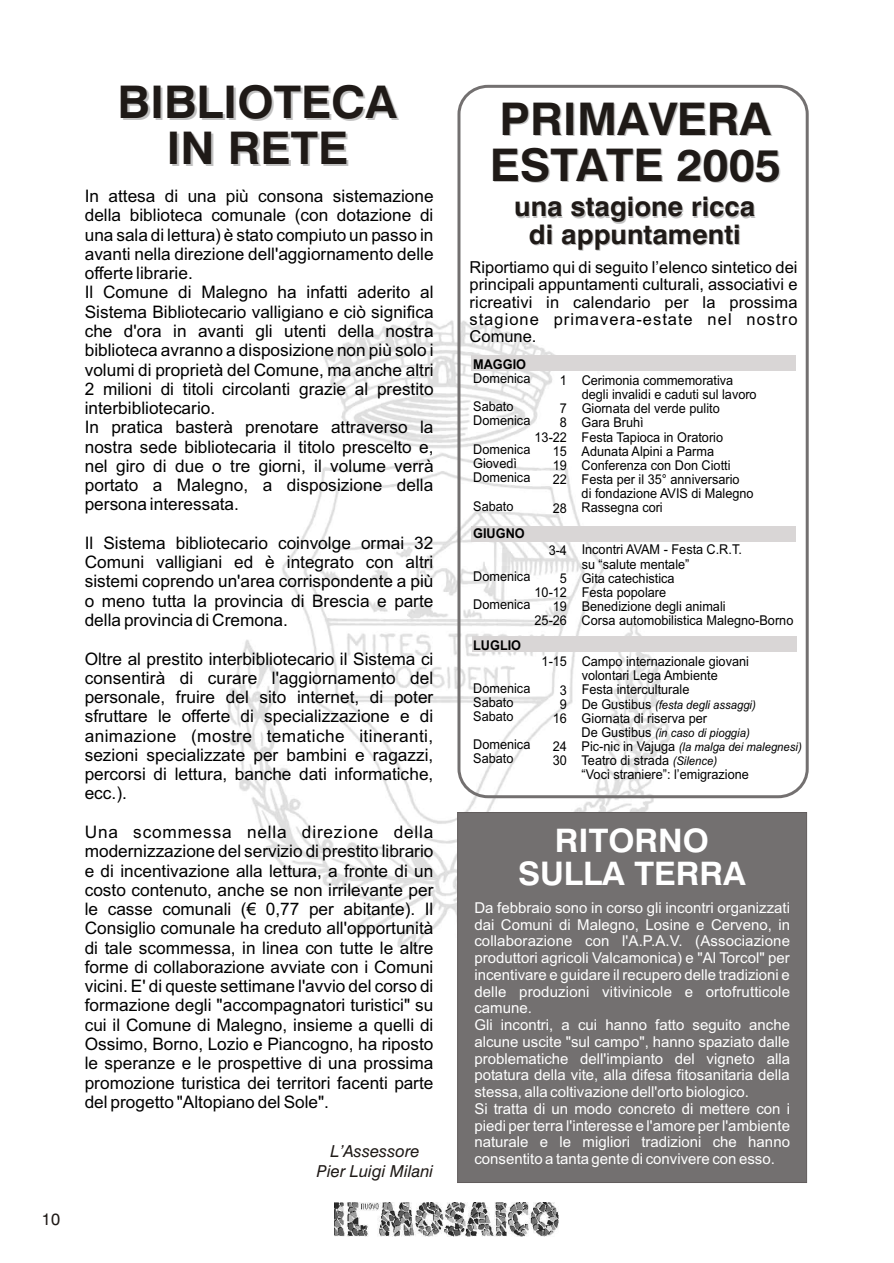
<style>
.page{position:relative;width:894px;height:1263px;background:#fff}
.page>*{position:absolute;margin:0;border:0;box-sizing:border-box;transform-origin:0 0}
.t1{font:700 45px/45.9px "Swis 721 BT";color:#1f1a17;text-align:center}
.t2{font:700 32.4px/33px "Swis 721 BT";color:#fff;text-align:center}
.t3{font:700 27px/27.5px "Swis 721 BT";color:#1f1a17;text-align:center}
.t4{font:17.25px/19.2px "Arial";color:#000;text-align:justify}
.t5{font:16.5px/17.4px "Arial";letter-spacing:.065em;color:#000;text-align:justify}
.t6{font:italic 16.5px/19.8px "Swis 721 BT";color:#1f1a17;text-align:center}
.t7{font:16.5px "Swis 721 BT";color:#1f1a17}
.t8{font:15px/16.8px "Arial";color:#fff}
.t9{font:13.5px/14.2px "Arial";color:#000;scale:.94 1}
.t10{font:700 13.5px "Arial";color:#000;scale:.94 1}
.t11{font:italic 12px/14.2px "Arial";color:#000;scale:.94 1}
.s1{font-style:normal;font-size:13.5px}
.s2{font-style:italic;font-size:12px}
</style>
<div class="page">
<img style="left:227px;top:320px;width:427px;height:632px">
<img style="left:334px;top:1202px;width:225px;height:34px">
<svg style="left:456px;top:84px;width:353px;height:716px"></svg>
<div style="left:457px;top:812px;width:350px;height:371px;background:#737070;border:1px solid #615c5c"></div>
<p class="t7" style="left:42px;top:1212px;width:20px">10</p>
<h1 class="t1" style="left:118px;top:84px;width:281px">BIBLIOTECA<br>IN RETE</h1>
<p class="t4" style="left:85px;top:188px;width:350px;text-align:left">In attesa di una più consona sistemazione della biblioteca comunale (con dotazione di una sala di lettura) è stato compiuto un passo in avanti nella direzione dell'aggiornamento delle offerte librarie.<br>Il Comune di Malegno ha infatti aderito al Sistema Bibliotecario valligiano e ciò significa che d'ora in avanti gli utenti della nostra biblioteca avranno a disposizione non più solo i volumi di proprietà del Comune, ma anche altri 2 milioni di titoli circolanti grazie al prestito interbibliotecario.<br>In pratica basterà prenotare attraverso la nostra sede bibliotecaria il titolo prescelto e, nel giro di due o tre giorni, il volume verrà portato a Malegno, a disposizione della persona interessata.</p>
<p class="t4" style="left:85px;top:535px;width:350px">Il Sistema bibliotecario coinvolge ormai 32<br>Comuni valligiani ed è integrato con altri sistemi coprendo un'area corrispondente a più o meno tutta la provincia di Brescia e parte della provincia di Cremona.</p>
<p class="t4" style="left:85px;top:651px;width:350px">Oltre al prestito interbibliotecario il Sistema ci consentirà di curare l'aggiornamento del personale, fruire del sito internet, di poter sfruttare le offerte di specializzazione e di animazione (mostre tematiche itineranti, sezioni specializzate per bambini e ragazzi, percorsi di lettura, banche dati informatiche, ecc.).</p>
<p class="t4" style="left:85px;top:824px;width:350px">Una scommessa nella direzione della modernizzazione del servizio di prestito librario e di incentivazione alla lettura, a fronte di un costo contenuto, anche se non irrilevante per le casse comunali (€ 0,77 per abitante). Il Consiglio comunale ha creduto all'opportunità di tale scommessa, in linea con tutte le altre forme di collaborazione avviate con i Comuni vicini. E' di queste settimane l'avvio del corso di formazione degli "accompagnatori turistici" su cui il Comune di Malegno, insieme a quelli di Ossimo, Borno, Lozio e Piancogno, ha riposto le speranze e le prospettive di una prossima promozione turistica dei territori facenti parte del progetto "Altopiano del Sole".</p>
<p class="t6" style="left:317px;top:1143px;width:118px">L’Assessore<br>Pier Luigi Milani</p>
<h1 class="t1" style="left:490px;top:100px;width:293px;text-align:left">PRIMAVERA<br>ESTATE 2005</h1>
<h3 class="t3" style="left:514px;top:196px;width:242px">una stagione ricca di appuntamenti</h3>
<p class="t5" style="left:470px;top:260px;width:329px">Riportiamo qui di seguito l’elenco sintetico dei principali appuntamenti culturali, associativi e ricreativi in calendario per la prossima stagione primavera-estate nel nostro Comune.</p>
<p class="t10" style="left:473px;top:359px;width:58px">MAGGIO</p>
<p class="t9" style="left:473px;top:365px;width:62px;line-height:28.3px">Domenica<br>Sabato</p>
<p class="t9" style="left:473px;top:408px;width:62px;line-height:28.3px">Domenica<br>Domenica</p>
<p class="t9" style="left:473px;top:457px;width:62px">Giovedì<br>Domenica</p>
<p class="t9" style="left:473px;top:500px;width:44px">Sabato</p>
<p class="t9" style="left:560px;top:367px;width:9px;line-height:28.3px">1<br>7</p>
<p class="t9" style="left:535px;top:417px;width:36px;text-align:right">8<br>13-22<br>15<br>19<br>22</p>
<p class="t9" style="left:553px;top:502px;width:17px">28</p>
<p class="t10" style="left:473px;top:529px;width:56px">GIUGNO</p>
<p class="t9" style="left:473px;top:563px;width:62px;line-height:28.3px">Domenica<br>Domenica</p>
<p class="t9" style="left:549px;top:537px;width:21px;line-height:28.3px;text-align:right">3-4<br>5</p>
<p class="t9" style="left:535px;top:586px;width:36px;text-align:right">10-12<br>19<br>25-26</p>
<p class="t10" style="left:473px;top:640px;width:53px">LUGLIO</p>
<p class="t9" style="left:473px;top:682px;width:62px">Domenica<br>Sabato<br>Sabato</p>
<p class="t9" style="left:473px;top:739px;width:62px">Domenica<br>Sabato</p>
<p class="t9" style="left:542px;top:648px;width:29px;line-height:28.3px;text-align:right">1-15<br>3</p>
<p class="t9" style="left:553px;top:698px;width:17px;text-align:center">9<br>16</p>
<p class="t9" style="left:553px;top:741px;width:17px">24<br>30</p>
<p class="t9" style="left:582px;top:374px;width:188px">Cerimonia commemorativa degli invalidi e caduti sul lavoro<br>Giornata del verde pulito<br>Gara Bruhì<br>Festa Tapioca in Oratorio<br>Adunata Alpini a Parma<br>Conferenza con Don Ciotti<br>Festa per il 35° anniversario<br>di fondazione AVIS di Malegno<br>Rassegna cori</p>
<p class="t9" style="left:582px;top:544px;width:227px">Incontri AVAM - Festa C.R.T.<br>su “salute mentale”<br>Gita catechistica<br>Festa popolare<br>Benedizione degli animali<br>Corsa automobilistica Malegno-Borno</p>
<p class="t9" style="left:582px;top:655px;width:179px">Campo internazionale giovani volontari Lega Ambiente<br>Festa interculturale</p>
<p class="t11" style="left:582px;top:698px;width:187px"><span class="s1">De Gustibus</span> (festa degli assaggi)</p>
<p class="t9" style="left:582px;top:712px;width:135px">Giornata di riserva per</p>
<p class="t11" style="left:582px;top:727px;width:236px"><span class="s1">De Gustibus</span> (in caso di pioggia)<br><span class="s1">Pic-nic in Vajuga</span> (la malga dei malegnesi)</p>
<p class="t9" style="left:582px;top:755px;width:179px">Teatro di strada <span class="s2">(Silence)<br></span>“Voci straniere”: l’emigrazione</p>
<h2 class="t2" style="left:518px;top:827px;width:229px">RITORNO<br>SULLA TERRA</h2>
<p class="t8" style="left:474px;top:901px;width:317px">Da febbraio sono in corso gli incontri organizzati dai Comuni di Malegno, Losine e Cerveno, in collaborazione con l'A.P.A.V. (Associazione produttori agricoli Valcamonica) e "Al Torcol" per incentivare e guidare il recupero delle tradizioni e delle produzioni vitivinicole e ortofrutticole camune.<br>Gli incontri, a cui hanno fatto seguito anche alcune uscite "sul campo", hanno spaziato dalle problematiche dell'impianto del vigneto alla potatura della vite, alla difesa fitosanitaria della stessa, alla coltivazione dell'orto biologico.<br>Si tratta di un modo concreto di mettere con i piedi per terra l'interesse e l'amore per l'ambiente naturale e le migliori tradizioni che hanno consentito a tanta gente di convivere con esso.</p>
</div>
